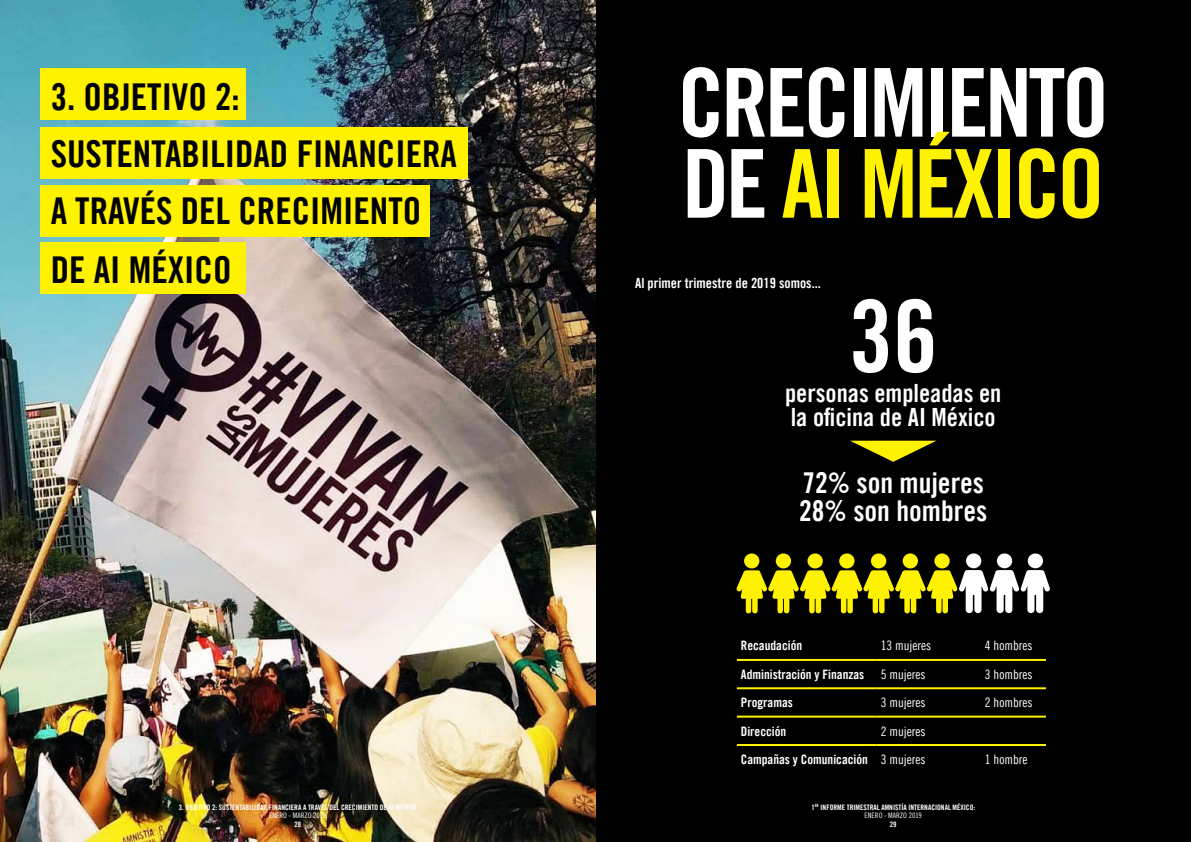
<style>
.page{position:relative;width:1191px;height:842px;background:#fff}
.page>*{position:absolute;margin:0;border:0;box-sizing:border-box;transform-origin:0 0}
.t1{font:100px "Amnesty Trade Gothic Bd Cn 20";color:#fff}
.t2{font:95px/81px "Amnesty Trade Gothic Bd Cn 20";letter-spacing:-.04em;color:#fff}
.t3{font:37px/57.7px "Amnesty Trade Gothic Bd Cn 20";color:#000}
.t4{font:28.7px/28.7px "Amnesty Trade Gothic Bd Cn 20";color:#fff}
.t5{font:25.1px/23.3px "Amnesty Trade Gothic Bd Cn 20";color:#fff}
.t6{font:14px "Amnesty Trade Gothic Bd Cn 20";color:#fff}
.t7{font:13px "Amnesty Trade Gothic Bd Cn 20";color:#fff}
.t8{font:13px "Amnesty Trade Gothic Cn 18";color:#fff}
.t9{font:7.5px "Amnesty Trade Gothic Bd Cn 20";color:#fff}
.t10{font:7.5px "Amnesty Trade Gothic Cn 18";color:#fff}
.s1{color:#fff200}
.s2{font-family:"Amnesty Trade Gothic Cn 18"}
</style>
<div class="page">
<div style="left:573px;top:0;width:618px;height:842px;background:#000"></div>
<img style="left:0;top:0;width:595px;height:842px">
<div style="left:40px;top:68px;width:206px;height:52px;background:#fff200"></div>
<div style="left:40px;top:127px;width:428px;height:52px;background:#fff200"></div>
<div style="left:40px;top:185px;width:389px;height:52px;background:#fff200"></div>
<div style="left:40px;top:242px;width:206px;height:52px;background:#fff200"></div>
<hr style="left:737px;top:659px;width:139px;height:2px;background:#fff200">
<hr style="left:876px;top:659px;width:105px;height:2px;background:#fff200">
<hr style="left:981px;top:659px;width:65px;height:2px;background:#fff200">
<hr style="left:737px;top:687px;width:139px;height:2px;background:#fff200">
<hr style="left:876px;top:687px;width:105px;height:2px;background:#fff200">
<hr style="left:981px;top:687px;width:65px;height:2px;background:#fff200">
<hr style="left:737px;top:716px;width:139px;height:2px;background:#fff200">
<hr style="left:876px;top:716px;width:105px;height:2px;background:#fff200">
<hr style="left:981px;top:716px;width:65px;height:2px;background:#fff200">
<hr style="left:737px;top:744px;width:139px;height:2px;background:#fff200">
<hr style="left:876px;top:744px;width:105px;height:2px;background:#fff200">
<hr style="left:981px;top:744px;width:65px;height:2px;background:#fff200">
<svg style="left:851px;top:441px;width:85px;height:21px"></svg>
<div style="left:966px;top:553px;width:15px;height:15px;background:#fff;border-radius:50%"></div>
<div style="left:997px;top:553px;width:15px;height:15px;background:#fff;border-radius:50%"></div>
<div style="left:1027px;top:553px;width:16px;height:15px;background:#fff;border-radius:50%"></div>
<div style="left:744px;top:553px;width:15px;height:15px;background:#fff200;border-radius:50%"></div>
<div style="left:775px;top:553px;width:16px;height:15px;background:#fff200;border-radius:50%"></div>
<div style="left:807px;top:553px;width:16px;height:15px;background:#fff200;border-radius:50%"></div>
<div style="left:839px;top:553px;width:15px;height:15px;background:#fff200;border-radius:50%"></div>
<div style="left:871px;top:553px;width:15px;height:15px;background:#fff200;border-radius:50%"></div>
<div style="left:902px;top:553px;width:16px;height:15px;background:#fff200;border-radius:50%"></div>
<div style="left:934px;top:553px;width:15px;height:15px;background:#fff200;border-radius:50%"></div>
<svg style="left:736px;top:570px;width:314px;height:43px"></svg>
<h3 class="t3" style="left:51px;top:68px;width:408px">3. OBJETIVO 2:<br>SUSTENTABILIDAD FINANCIERA<br>A TRAVÉS DEL CRECIMIENTO<br>DE AI MÉXICO</h3>
<p class="t9" style="left:179px;top:802px;width:239px">3. OBJETIVO 2: SUSTENTABILIDAD FINANCIERA A TRAVÉS DEL CRECIMIENTO DE AI MÉXICO</p>
<p class="t10" style="left:269px;top:811px;width:59px">ENERO - MARZO 2019</p>
<h2 class="t2" style="left:677px;top:62px;width:433px">CRECIMIENTO<br>DE <span class="s1">AI MÉXICO</span></h2>
<h3 class="t6" style="left:635px;top:275px;width:187px">Al primer trimestre de 2019 somos...</h3>
<h1 class="t1" style="left:849px;top:276px;width:90px">36</h1>
<h3 class="t5" style="left:785px;top:382px;width:218px">personas empleadas en la oficina de AI México</h3>
<h3 class="t4" style="left:799px;top:468px;width:190px">72% son mujeres<br>28% son hombres</h3>
<h3 class="t7" style="left:741px;top:638px;width:63px">Recaudación</h3>
<h3 class="t8" style="left:880px;top:638px;width:52px">13 mujeres</h3>
<h3 class="t8" style="left:985px;top:638px;width:49px">4 hombres</h3>
<h3 class="t7" style="left:741px;top:666px;width:125px">Administración y Finanzas</h3>
<h3 class="t8" style="left:880px;top:666px;width:46px">5 mujeres</h3>
<h3 class="t8" style="left:985px;top:666px;width:49px">3 hombres</h3>
<h3 class="t7" style="left:741px;top:695px;width:53px">Programas</h3>
<h3 class="t8" style="left:880px;top:695px;width:46px">3 mujeres</h3>
<h3 class="t8" style="left:985px;top:695px;width:49px">2 hombres</h3>
<h3 class="t7" style="left:741px;top:723px;width:47px">Dirección</h3>
<h3 class="t8" style="left:880px;top:723px;width:46px">2 mujeres</h3>
<h3 class="t7" style="left:741px;top:751px;width:186px">Campañas y Comunicación <span class="s2">3 mujeres</span></h3>
<h3 class="t8" style="left:985px;top:751px;width:44px">1 hombre</h3>
<p class="t9" style="left:811px;top:802px;width:165px">1<sup>ER</sup> INFORME TRIMESTRAL AMNISTÍA INTERNACIONAL MÉXICO:</p>
<p class="t10" style="left:864px;top:811px;width:59px">ENERO - MARZO 2019</p>
<p class="t9" style="left:294px;top:820px;width:8px">28</p>
<p class="t9" style="left:890px;top:820px;width:8px">29</p>
</div>
